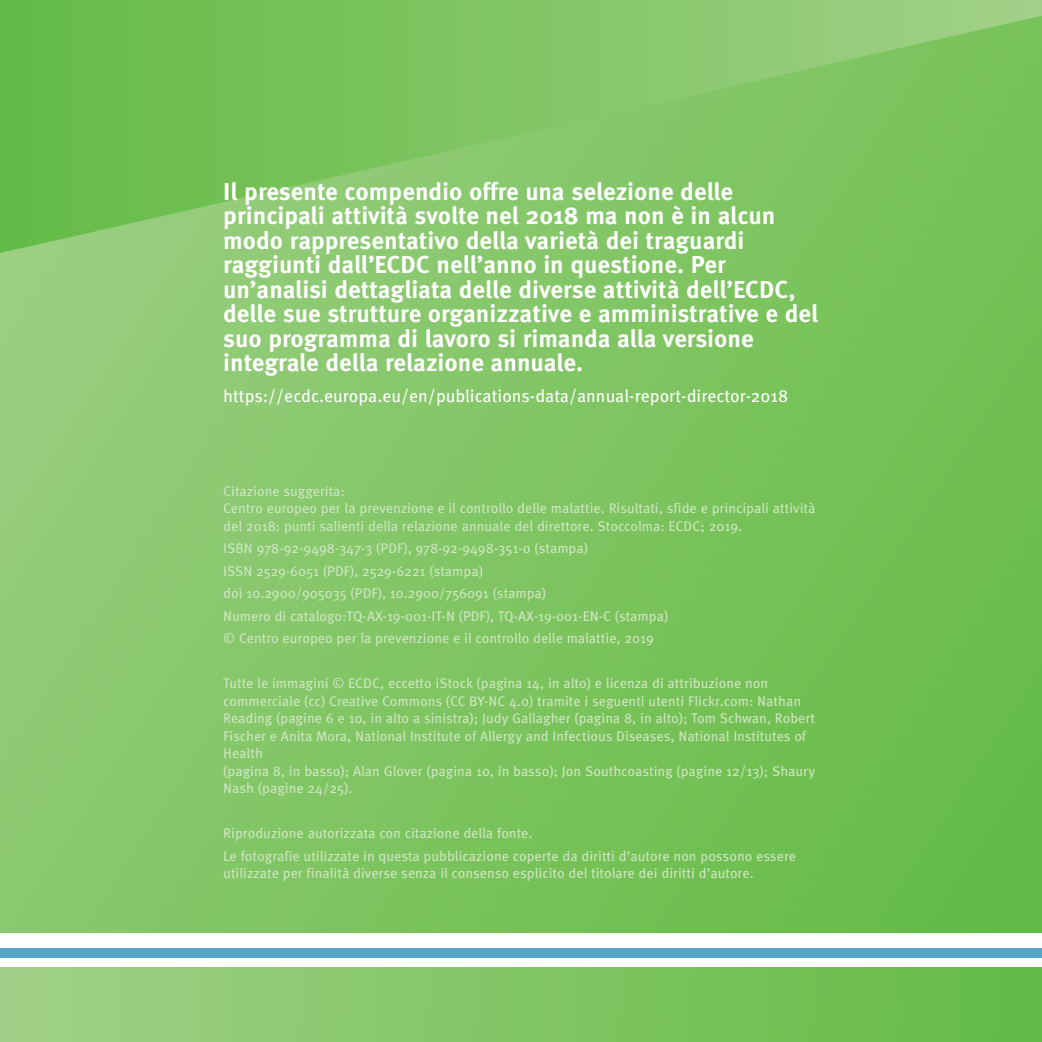
<style>
.page{position:relative;width:1042px;height:1042px;background:#fff}
.page>*{position:absolute;margin:0;border:0;box-sizing:border-box;transform-origin:0 0}
.t1{font:700 24.5px/24.5px "Meta Pro";color:#fff}
.t2{font:17.5px "Meta Pro";color:#fff}
.t3{font:14px/17.5px "Meta Pro";color:#cee6c1}
</style>
<div class="page">
<div style="left:0;top:0;width:1042px;height:933px;background:linear-gradient(to right,#93cc78,#6abd4a)"></div>
<svg style="left:0;top:0;width:1042px;height:253px;background:#7dc460"></svg>
<div style="left:0;top:947px;width:1042px;height:10px;background:#56a5c4"></div>
<div style="left:0;top:967px;width:1042px;height:75px;background:linear-gradient(to right,#a0d087,#63bb44)"></div>
<p class="t1" style="left:223px;top:180px;width:596px">Il presente compendio offre una selezione delle principali attività svolte nel 2018 ma non è in alcun modo rappresentativo della varietà dei traguardi raggiunti dall’ECDC nell’anno in questione. Per un’analisi dettagliata delle diverse attività dell’ECDC, delle sue strutture organizzative e amministrative e del suo programma di lavoro si rimanda alla versione integrale della relazione annuale.</p>
<p class="t2" style="left:223px;top:385px;width:566px">https://ecdc.europa.eu/en/publications-data/annual-report-director-2018</p>
<p class="t3" style="left:223px;top:483px;width:594px">Citazione suggerita:<br>Centro europeo per la prevenzione e il controllo delle malattie. Risultati, sfide e principali attività del 2018: punti salienti della relazione annuale del direttore. Stoccolma: ECDC; 2019.</p>
<p class="t3" style="left:223px;top:538px;width:446px;line-height:22.4px">ISBN 978-92-9498-347-3 (PDF), 978-92-9498-351-0 (stampa)<br>ISSN 2529-6051 (PDF), 2529-6221 (stampa)<br>doi 10.2900/905035 (PDF), 10.2900/756091 (stampa)<br>Numero di catalogo:TQ-AX-19-001-IT-N (PDF), TQ-AX-19-001-EN-C (stampa) © Centro europeo per la prevenzione e il controllo delle malattie, 2019</p>
<p class="t3" style="left:223px;top:675px;width:593px">Tutte le immagini © ECDC, eccetto iStock (pagina 14, in alto) e licenza di attribuzione non commerciale (cc) Creative Commons (CC BY-NC 4.0) tramite i seguenti utenti Flickr.com: Nathan Reading (pagine 6 e 10, in alto a sinistra); Judy Gallagher (pagina 8, in alto); Tom Schwan, Robert Fischer e Anita Mora, National Institute of Allergy and Infectious Diseases, National Institutes of Health<br>(pagina 8, in basso); Alan Glover (pagina 10, in basso); Jon Southcoasting (pagine 12/13); Shaury Nash (pagine 24/25).</p>
<p class="t3" style="left:223px;top:822px;width:574px;line-height:22.4px">Riproduzione autorizzata con citazione della fonte.<br>Le fotografie utilizzate in questa pubblicazione coperte da diritti d’autore non possono essere</p>
<p class="t3" style="left:223px;top:865px;width:532px">utilizzate per finalità diverse senza il consenso esplicito del titolare dei diritti d’autore.</p>
</div>
